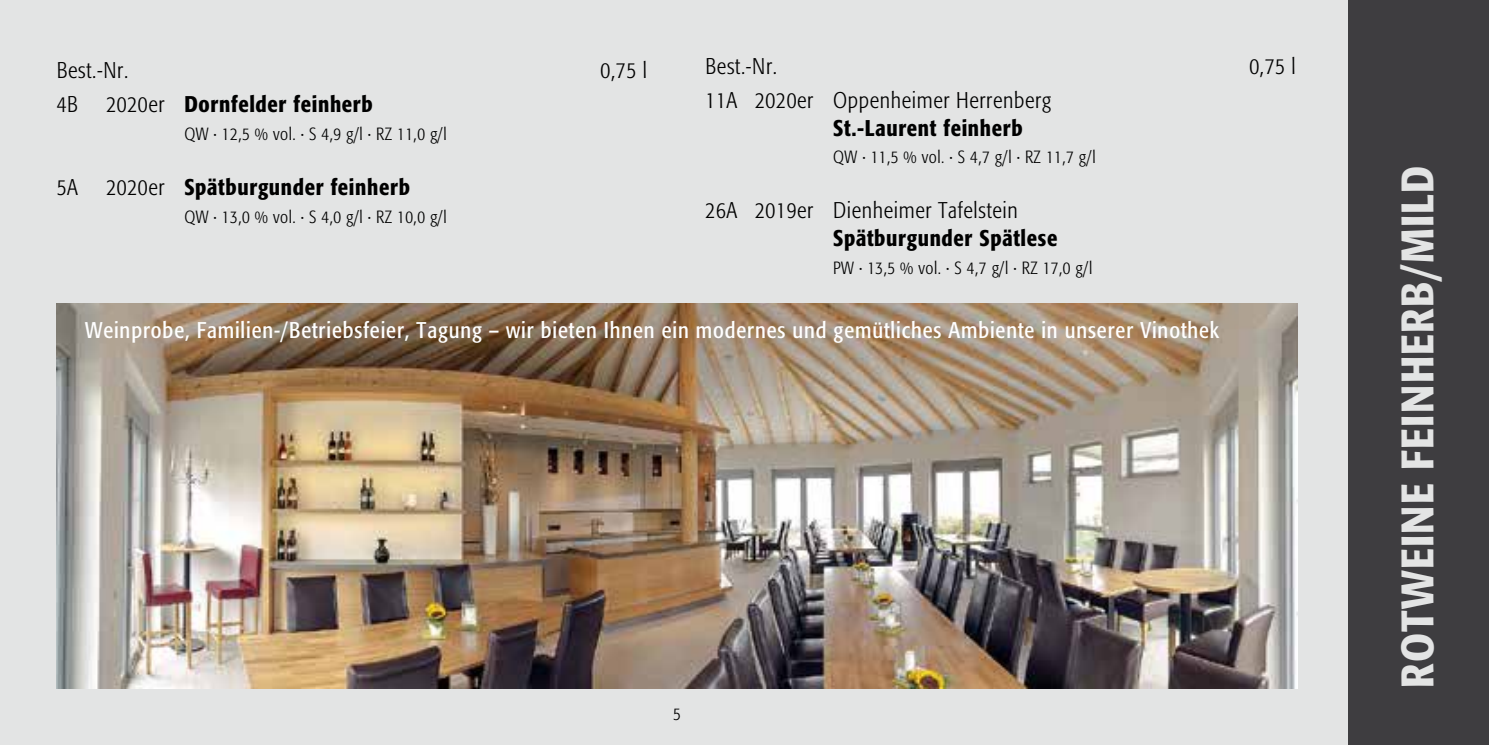
<style>
.page{position:relative;width:1489px;height:745px;background:#fff}
.page>*{position:absolute;margin:0;border:0;box-sizing:border-box;transform-origin:0 0}
.t1{font:500 45px "Formata Condensed BQ";letter-spacing:.03em;color:#e3e4e4}
.t2{font:22.5px "Formata Condensed BQ";letter-spacing:.04em;color:#fff}
.t3{font:300 22.5px "Formata Condensed BQ";letter-spacing:.03em;color:#000}
.t4{font:500 22.5px "Formata Condensed BQ";letter-spacing:.03em;color:#000}
.t5{font:300 17.5px "Formata Condensed BQ";letter-spacing:.03em;color:#000}
.s1{font-weight:300}
</style>
<div class="page">
<div style="left:0;top:0;width:1488px;height:744px;background:#e3e4e4"></div>
<div style="left:1348px;top:0;width:140px;height:744px;background:#3e3d40"></div>
<img style="left:57px;top:303px;width:1240px;height:384px">
<p class="t3" style="left:57px;top:57px;width:73px">Best.-Nr.</p>
<p class="t3" style="left:600px;top:57px;width:48px">0,75 l</p>
<p class="t3" style="left:57px;top:91px;width:23px">4B</p>
<p class="t4" style="left:106px;top:90px;width:268px"><span class="s1">2020er</span> Dornfelder feinherb</p>
<p class="t5" style="left:184px;top:123px;width:264px">QW · 12,5 % vol. · S 4,9 g/l · RZ 11,0 g/l</p>
<p class="t3" style="left:57px;top:174px;width:23px">5A</p>
<p class="t4" style="left:106px;top:173px;width:305px"><span class="s1">2020er</span> Spätburgunder feinherb</p>
<p class="t5" style="left:184px;top:207px;width:264px">QW · 13,0 % vol. · S 4,0 g/l · RZ 10,0 g/l</p>
<p class="t3" style="left:705px;top:53px;width:73px">Best.-Nr.</p>
<p class="t3" style="left:1249px;top:53px;width:48px">0,75 l</p>
<p class="t3" style="left:705px;top:87px;width:347px">11A 2020er Oppenheimer Herrenberg</p>
<p class="t4" style="left:833px;top:114px;width:191px">St.-Laurent feinherb</p>
<p class="t5" style="left:833px;top:147px;width:264px">QW · 11,5 % vol. · S 4,7 g/l · RZ 11,7 g/l</p>
<p class="t3" style="left:705px;top:197px;width:314px">26A 2019er Dienheimer Tafelstein</p>
<p class="t4" style="left:833px;top:224px;width:226px">Spätburgunder Spätlese</p>
<p class="t5" style="left:833px;top:257px;width:261px">PW · 13,5 % vol. · S 4,7 g/l · RZ 17,0 g/l</p>
<p class="t2" style="left:85px;top:317px;width:1135px">Weinprobe, Familien-/Betriebsfeier, Tagung – wir bieten Ihnen ein modernes und gemütliches Ambiente in unserer Vinothek</p>
<p class="t5" style="left:673px;top:703px;width:9px">5</p>
<h1 class="t1" style="left:1390px;top:687px;width:524px;rotate:-90deg">ROTWEINE FEINHERB/MILD</h1>
</div>
